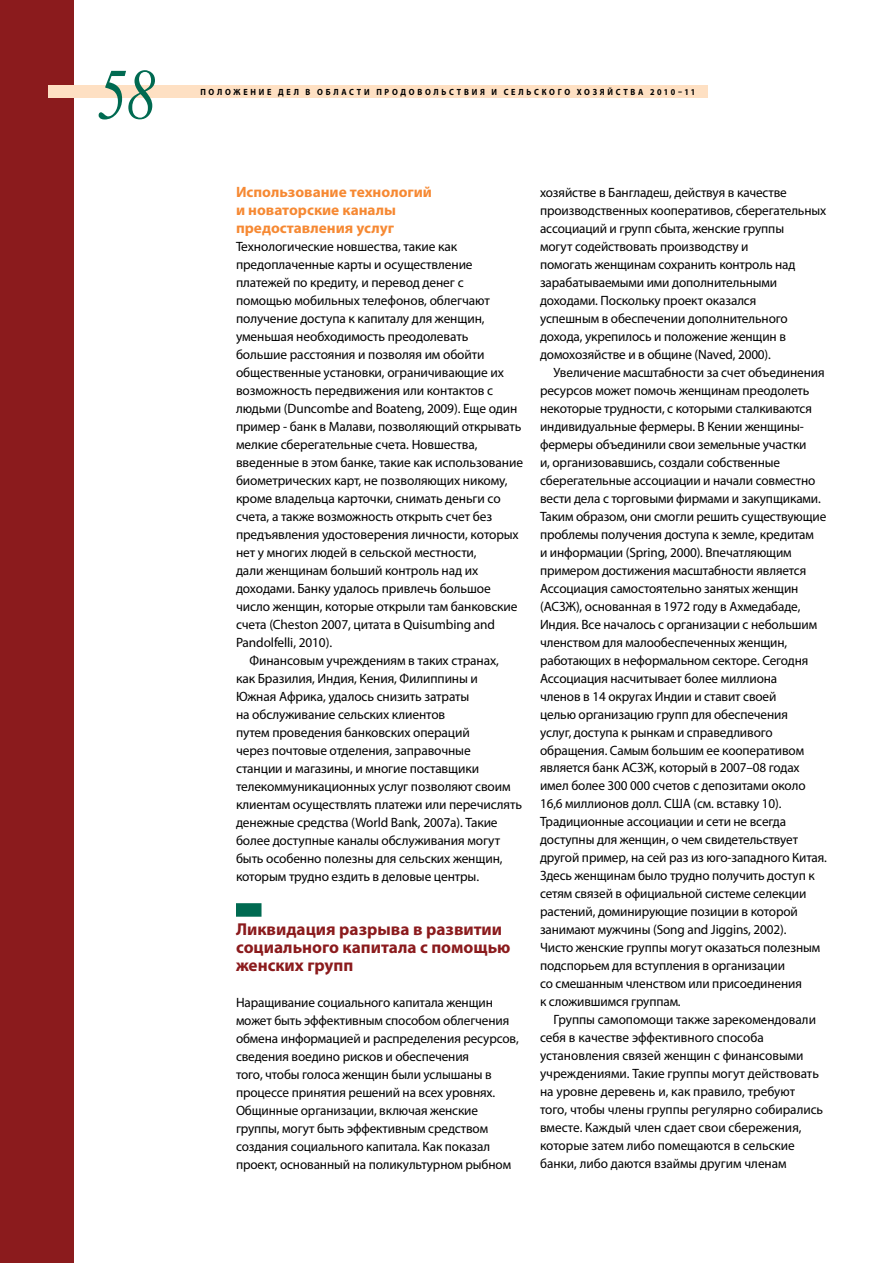
<style>
.page{position:relative;width:893px;height:1263px;background:#fff}
.page>*{position:absolute;margin:0;border:0;box-sizing:border-box;transform-origin:0 0}
.t1{font:italic 72px "Times";color:#006a51;scale:.8 1}
.t2{font:700 17.25px/18px "Myriad Pro";color:#8b1b1d}
.t3{font:700 15px/18px "Myriad Pro";color:#f68933}
.t4{font:13.5px/18px "Myriad Pro";letter-spacing:-.01em;color:#000}
.t5{font:700 9px "Myriad Pro";letter-spacing:.35em;color:#000;scale:.9 1}
</style>
<div class="page">
<div style="left:0;top:0;width:74px;height:1263px;background:#8b1b1d"></div>
<div style="left:49px;top:85px;width:659px;height:13px;background:#fee0c3"></div>
<div style="left:236px;top:903px;width:25px;height:14px;background:#006a51"></div>
<h1 class="t1" style="left:98px;top:32px;width:74px">58</h1>
<p class="t5" style="left:200px;top:86px;width:19px">П олож</p>
<p class="t5" style="left:243px;top:86px;width:86px">ение дел в области</p>
<p class="t5" style="left:376px;top:86px;width:3px">продовольстви</p>
<p class="t5" style="left:480px;top:86px;width:46px">я и сельского</p>
<p class="t5" style="left:577px;top:86px;width:48px">хо зяйства</p>
<p class="t5" style="left:650px;top:86px;width:52px">2010–11</p>
<p class="t3" style="left:236px;top:182px;width:198px">Использование технологий и новаторские каналы предоставления услуг</p>
<p class="t4" style="left:236px;top:237px;width:223px">Технологические новшества, такие как</p>
<p class="t4" style="left:236px;top:255px;width:238px">предоплаченные карты и осуществление</p>
<p class="t4" style="left:236px;top:273px;width:229px">платежей по кредиту, и перевод денег с</p>
<p class="t4" style="left:236px;top:291px;width:255px">помощью мобильных телефонов, облегчают</p>
<p class="t4" style="left:236px;top:309px;width:250px">получение доступа к капиталу для женщин,</p>
<p class="t4" style="left:236px;top:327px;width:234px">уменьшая необходимость преодолевать</p>
<p class="t4" style="left:236px;top:345px;width:250px">большие расстояния и позволяя им обойти</p>
<p class="t4" style="left:236px;top:363px;width:269px">общественные установки, ограничивающие их</p>
<p class="t4" style="left:236px;top:381px;width:259px">возможность передвижения или контактов с</p>
<p class="t4" style="left:236px;top:399px;width:283px">людьми (Duncombe and Boateng, 2009). Еще один</p>
<p class="t4" style="left:236px;top:417px;width:287px">пример - банк в Малави, позволяющий открывать</p>
<p class="t4" style="left:236px;top:435px;width:243px">мелкие сберегательные счета. Новшества,</p>
<p class="t4" style="left:236px;top:453px;width:289px">введенные в этом банке, такие как использование</p>
<p class="t4" style="left:236px;top:471px;width:273px">биометрических карт, не позволяющих никому,</p>
<p class="t4" style="left:236px;top:489px;width:266px">кроме владельца карточки, снимать деньги со</p>
<p class="t4" style="left:236px;top:507px;width:258px">счета, а также возможность открыть счет без</p>
<p class="t4" style="left:236px;top:525px;width:284px">предъявления удостоверения личности, которых</p>
<p class="t4" style="left:236px;top:543px;width:242px">нет у многих людей в сельской местности,</p>
<p class="t4" style="left:236px;top:561px;width:244px">дали женщинам больший контроль над их</p>
<p class="t4" style="left:236px;top:579px;width:256px">доходами. Банку удалось привлечь большое</p>
<p class="t4" style="left:236px;top:597px;width:283px">число женщин, которые открыли там банковские</p>
<p class="t4" style="left:236px;top:615px;width:261px">счета (Cheston 2007, цитата в Quisumbing and</p>
<p class="t4" style="left:236px;top:633px;width:98px">Pandolfelli, 2010).</p>
<p class="t4" style="left:249px;top:651px;width:251px">Финансовым учреждениям в таких странах,</p>
<p class="t4" style="left:236px;top:669px;width:244px">как Бразилия, Индия, Кения, Филиппины и</p>
<p class="t4" style="left:236px;top:687px;width:235px">Южная Африка, удалось снизить затраты</p>
<p class="t4" style="left:236px;top:705px;width:211px">на обслуживание сельских клиентов</p>
<p class="t4" style="left:236px;top:723px;width:235px">путем проведения банковских операций</p>
<p class="t4" style="left:236px;top:741px;width:236px">через почтовые отделения, заправочные</p>
<p class="t4" style="left:236px;top:759px;width:245px">станции и магазины, и многие поставщики</p>
<p class="t4" style="left:236px;top:777px;width:276px">телекоммуникационных услуг позволяют своим</p>
<p class="t4" style="left:236px;top:795px;width:287px">клиентам осуществлять платежи или перечислять</p>
<p class="t4" style="left:236px;top:813px;width:263px">денежные средства (World Bank, 2007a). Такие</p>
<p class="t4" style="left:236px;top:831px;width:266px">более доступные каналы обслуживания могут</p>
<p class="t4" style="left:236px;top:849px;width:268px">быть особенно полезны для сельских женщин,</p>
<p class="t4" style="left:236px;top:867px;width:245px">которым трудно ездить в деловые центры.</p>
<p class="t2" style="left:236px;top:919px;width:276px">Ликвидация разрыва в развитии социального капитала с помощью женских групп</p>
<p class="t4" style="left:236px;top:993px;width:284px">Наращивание социального капитала женщин может быть эффективным способом облегчения обмена информацией и распределения ресурсов, сведения воедино рисков и обеспечения<br>того, чтобы голоса женщин были услышаны в процессе принятия решений на всех уровнях.<br>Общинные организации, включая женские группы, могут быть эффективным средством создания социального капитала. Как показал проект, основанный на поликультурном рыбном</p>
<p class="t4" style="left:540px;top:183px;width:288px">хозяйстве в Бангладеш, действуя в качестве производственных кооперативов, сберегательных ассоциаций и групп сбыта, женские группы<br>могут содействовать производству и<br>помогать женщинам сохранить контроль над зарабатываемыми ими дополнительными доходами. Поскольку проект оказался<br>успешным в обеспечении дополнительного дохода, укрепилось и положение женщин в домохозяйстве и в общине (Naved, 2000).</p>
<p class="t4" style="left:540px;top:363px;width:288px;text-indent:13px">Увеличение масштабности за счет объединения ресурсов может помочь женщинам преодолеть некоторые трудности, с которыми сталкиваются индивидуальные фермеры. В Кении женщины&shy;фермеры объединили свои земельные участки<br>и, организовавшись, создали собственные сберегательные ассоциации и начали совместно вести дела с торговыми фирмами и закупщиками.<br>Таким образом, они смогли решить существующие проблемы получения доступа к земле, кредитам<br>и информации (Spring, 2000). Впечатляющим примером достижения масштабности является Ассоциация самостоятельно занятых женщин (АСЗЖ), основанная в 1972 году в Ахмедабаде, Индия. Все началось с организации с небольшим членством для малообеспеченных женщин, работающих в неформальном секторе. Сегодня Ассоциация насчитывает более миллиона<br>членов в 14 округах Индии и ставит своей<br>целью организацию групп для обеспечения<br>услуг, доступа к рынкам и справедливого обращения. Самым большим ее кооперативом является банк АСЗЖ, который в 2007–08 годах имел более 300 000 счетов с депозитами около 16,6 миллионов долл. США (см. вставку 10).<br>Традиционные ассоциации и сети не всегда доступны для женщин, о чем свидетельствует другой пример, на сей раз из юго-западного Китая.<br>Здесь женщинам было трудно получить доступ к сетям связей в официальной системе селекции растений, доминирующие позиции в которой занимают мужчины (Song and Jiggins, 2002).<br>Чисто женские группы могут оказаться полезным подспорьем для вступления в организации<br>со смешанным членством или присоединения<br>к сложившимся группам.</p>
<p class="t4" style="left:540px;top:1011px;width:285px;text-indent:13px">Группы самопомощи также зарекомендовали себя в качестве эффективного способа установления связей женщин с финансовыми учреждениями. Такие группы могут действовать на уровне деревень и, как правило, требуют того, чтобы члены группы регулярно собирались вместе. Каждый член сдает свои сбережения, которые затем либо помещаются в сельские банки, либо даются взаймы другим членам</p>
</div>
